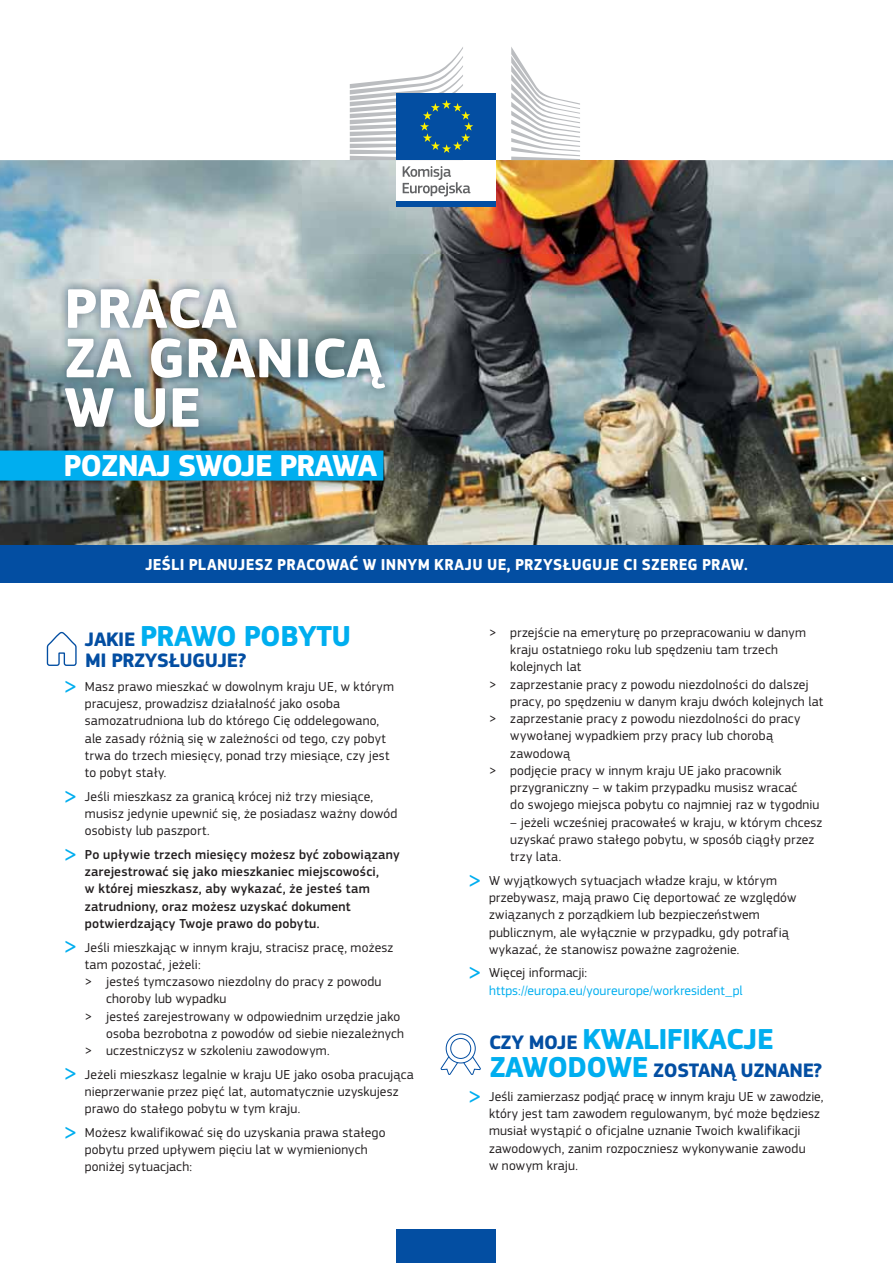
<style>
.page{position:relative;width:893px;height:1263px;background:#fff}
.page>*{position:absolute;margin:0;border:0;box-sizing:border-box;transform-origin:0 0}
.t1{font:700 57.9px/49.5px "EC Square Sans Pro";color:#fff}
.t2{font:700 31.5px "EC Square Sans Pro";letter-spacing:-.03em;color:#fff}
.t3{font:700 30px "EC Square Sans Pro";letter-spacing:-.02em;color:#00aeef}
.t4{font:700 20.25px "EC Square Sans Pro";letter-spacing:-.02em;color:#034ea2}
.t5{font:700 16.5px "EC Square Sans Pro";letter-spacing:.015em;color:#fff;scale:.95 1}
.t6{font:13.5px/17.2px "EC Square Sans Pro";letter-spacing:.015em;color:#231f20}
.t7{font:500 13.5px/17.2px "EC Square Sans Pro";letter-spacing:.015em;color:#231f20}
.t8{font:13.5px/17.2px "EC Square Sans Pro";letter-spacing:.005em;color:#00aeef}
.s1{font-size:20.25px;color:#034ea2}
.s2{font-size:25.5px;color:#00aeef}
.s3{font-weight:400;font-size:25.5px;color:#00aeef}
.s4{font-size:25.5px}
.s5{color:#231f20}
.s6{font-size:30px;color:#00aeef}
</style>
<div class="page">
<div style="left:397px;top:1230px;width:99px;height:33px;background:#034ea2"></div>
<img style="left:0;top:160px;width:892px;height:385px">
<img style="left:0;top:280px;width:394px;height:210px">
<div style="left:0;top:451px;width:383px;height:30px;background:#00aeef"></div>
<div style="left:0;top:545px;width:892px;height:38px;background:#034ea2"></div>
<svg style="left:46px;top:631px;width:31px;height:35px"></svg>
<svg style="left:440px;top:1033px;width:41px;height:42px"></svg>
<img style="left:303px;top:160px;width:324px;height:93px">
<div style="left:397px;top:158px;width:99px;height:44px;background:#fff"></div>
<div style="left:397px;top:201px;width:99px;height:6px;background:#034ea2"></div>
<svg style="left:511px;top:47px;width:69px;height:113px"></svg>
<div style="left:397px;top:94px;width:99px;height:66px;background:#034ea2"></div>
<svg style="left:350px;top:47px;width:123px;height:113px"></svg>
<svg style="left:402px;top:166px;width:68px;height:31px"></svg>
<h1 class="t1" style="left:64px;top:283px;width:319px">PRACA<br>ZA GRANICĄ<br>W UE</h1>
<h2 class="t2" style="left:64px;top:447px;width:315px">POZNAJ SWOJE PRAWA</h2>
<p class="t5" style="left:145px;top:555px;width:635px">JEŚLI PLANUJESZ PRACOWAĆ W INNYM KRAJU UE, PRZYSŁUGUJE CI SZEREG PRAW.</p>
<h3 class="t3" style="left:85px;top:618px;width:268px"><span class="s1">JAKIE</span> PRAWO POBYTU</h3>
<h3 class="t4" style="left:85px;top:648px;width:163px">MI PRZYSŁUGUJE?</h3>
<p class="t6" style="left:85px;top:679px;width:310px;text-indent:-21px"><span class="s2">&gt;</span> Masz prawo mieszkać w dowolnym kraju UE, w którym pracujesz, prowadzisz działalność jako osoba samozatrudniona lub do którego Cię oddelegowano, ale zasady różnią się w zależności od tego, czy pobyt trwa do trzech miesięcy, ponad trzy miesiące, czy jest to pobyt stały.</p>
<p class="t6" style="left:85px;top:789px;width:314px;text-indent:-21px"><span class="s2">&gt;</span> Jeśli mieszkasz za granicą krócej niż trzy miesiące, musisz jedynie upewnić się, że posiadasz ważny dowód osobisty lub paszport.</p>
<p class="t7" style="left:85px;top:847px;width:316px;text-indent:-21px"><span class="s3">&gt;</span> Po upływie trzech miesięcy możesz być zobowiązany zarejestrować się jako mieszkaniec miejscowości,<br>w której mieszkasz, aby wykazać, że jesteś tam zatrudniony, oraz możesz uzyskać dokument potwierdzający Twoje prawo do pobytu.</p>
<p class="t6" style="left:64px;top:940px;width:331px"><span class="s2">&gt;</span> Jeśli mieszkając w innym kraju, stracisz pracę, możesz</p>
<p class="t6" style="left:85px;top:957px;width:117px">tam pozostać, jeżeli:</p>
<p class="t6" style="left:85px;top:974px;width:298px">&gt; jesteś tymczasowo niezdolny do pracy z powodu</p>
<p class="t6" style="left:106px;top:992px;width:122px">choroby lub wypadku</p>
<p class="t6" style="left:85px;top:1009px;width:317px">&gt; jesteś zarejestrowany w odpowiednim urzędzie jako</p>
<p class="t6" style="left:106px;top:1026px;width:299px">osoba bezrobotna z powodów od siebie niezależnych</p>
<p class="t6" style="left:85px;top:1043px;width:246px">&gt; uczestniczysz w szkoleniu zawodowym.</p>
<p class="t6" style="left:85px;top:1067px;width:330px;text-indent:-21px"><span class="s2">&gt;</span> Jeżeli mieszkasz legalnie w kraju UE jako osoba pracująca nieprzerwanie przez pięć lat, automatycznie uzyskujesz prawo do stałego pobytu w tym kraju.</p>
<p class="t6" style="left:85px;top:1125px;width:302px;text-indent:-21px"><span class="s2">&gt;</span> Możesz kwalifikować się do uzyskania prawa stałego pobytu przed upływem pięciu lat w wymienionych poniżej sytuacjach:</p>
<p class="t6" style="left:489px;top:625px;width:318px">&gt; przejście na emeryturę po przepracowaniu w danym</p>
<p class="t6" style="left:510px;top:642px;width:269px">kraju ostatniego roku lub spędzeniu tam trzech</p>
<p class="t6" style="left:510px;top:660px;width:72px">kolejnych lat</p>
<p class="t6" style="left:489px;top:677px;width:321px">&gt; zaprzestanie pracy z powodu niezdolności do dalszej</p>
<p class="t6" style="left:510px;top:694px;width:314px">pracy, po spędzeniu w danym kraju dwóch kolejnych lat</p>
<p class="t6" style="left:489px;top:711px;width:313px">&gt; zaprzestanie pracy z powodu niezdolności do pracy</p>
<p class="t6" style="left:510px;top:729px;width:264px">wywołanej wypadkiem przy pracy lub chorobą</p>
<p class="t6" style="left:510px;top:746px;width:61px">zawodową</p>
<p class="t6" style="left:489px;top:763px;width:294px">&gt; podjęcie pracy w innym kraju UE jako pracownik</p>
<p class="t6" style="left:510px;top:780px;width:288px">przygraniczny – w takim przypadku musisz wracać</p>
<p class="t6" style="left:510px;top:798px;width:311px">do swojego miejsca pobytu co najmniej raz w tygodniu</p>
<p class="t6" style="left:510px;top:815px;width:313px">– jeżeli wcześniej pracowałeś w kraju, w którym chcesz uzyskać prawo stałego pobytu, w sposób ciągły przez trzy lata.</p>
<p class="t6" style="left:489px;top:873px;width:309px;text-indent:-21px"><span class="s2">&gt;</span> W wyjątkowych sytuacjach władze kraju, w którym przebywasz, mają prawo Cię deportować ze względów związanych z porządkiem lub bezpieczeństwem publicznym, ale wyłącznie w przypadku, gdy potrafią wykazać, że stanowisz poważne zagrożenie.</p>
<p class="t8" style="left:489px;top:966px;width:255px;text-indent:-21px"><span class="s4">&gt;</span> <span class="s5">Więcej informacji: </span>https://europa.eu/youreurope/workresident_pl</p>
<h3 class="t3" style="left:489px;top:1021px;width:286px"><span class="s1">CZY MOJE</span> KWALIFIKACJE</h3>
<h3 class="t4" style="left:489px;top:1058px;width:334px"><span class="s6">ZAWODOWE</span> ZOSTANĄ UZNANE?</h3>
<p class="t6" style="left:489px;top:1089px;width:336px;text-indent:-21px"><span class="s2">&gt;</span> Jeśli zamierzasz podjąć pracę w innym kraju UE w zawodzie, który jest tam zawodem regulowanym, być może będziesz musiał wystąpić o oficjalne uznanie Twoich kwalifikacji zawodowych, zanim rozpoczniesz wykonywanie zawodu<br>w nowym kraju.</p>
</div>
